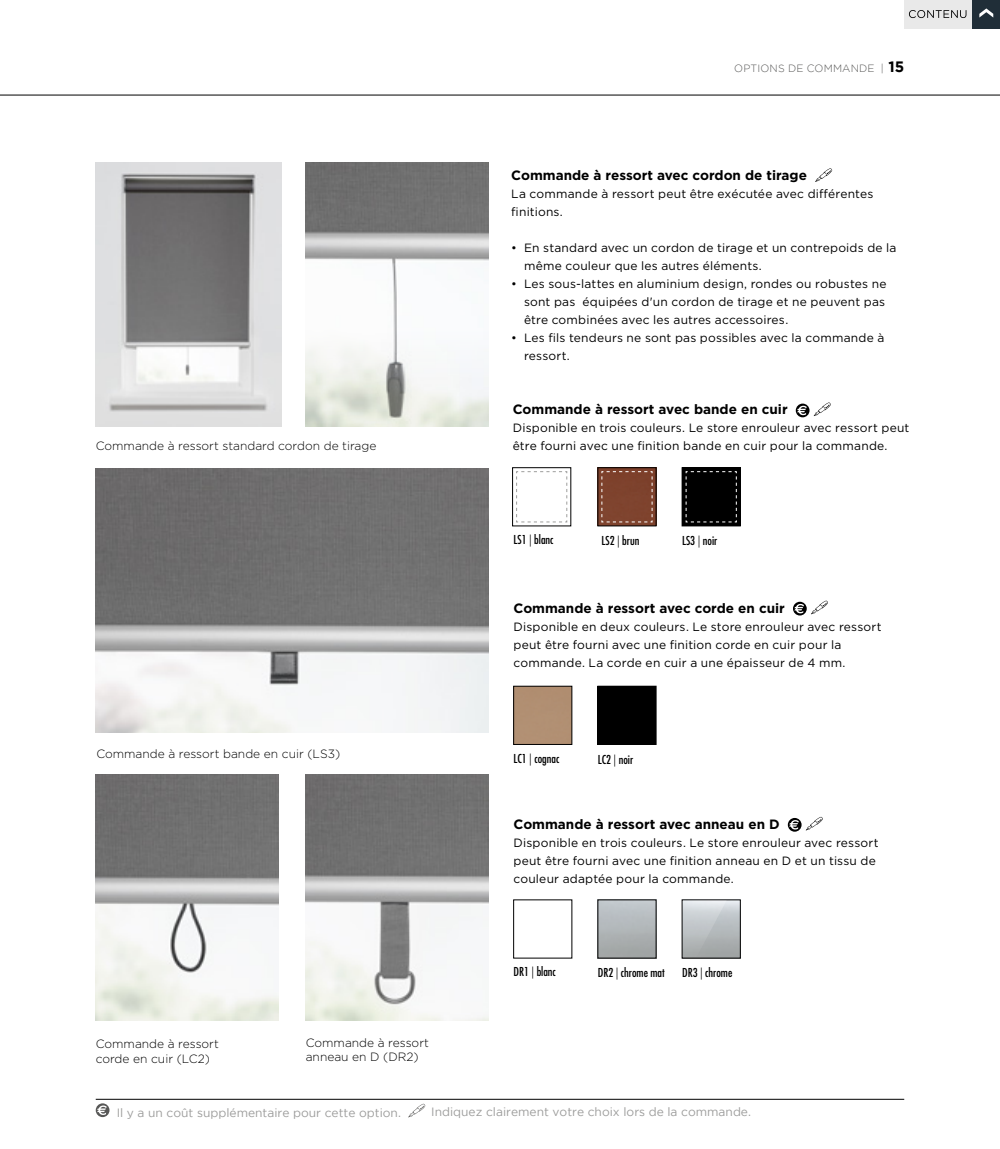
<style>
.page{position:relative;width:1000px;height:1149px;background:#fff}
.page>*{position:absolute;margin:0;border:0;box-sizing:border-box;transform-origin:0 0}
.t1{font:700 13.5px "Gotham";color:#000}
.t2{font:12px/18px "Gotham";letter-spacing:.015em;color:#000}
.t3{font:300 12px/14.4px "Gotham";color:#000}
.t4{font:12px "Gotham";color:#9d9d9c}
.t5{font:condensed 12px "Futura Std";color:#000}
.t6{font:300 10.5px "Gotham";letter-spacing:.015em;color:#575756}
.s1{font-weight:700;font-size:15px;color:#000}
.s2{font-weight:300}
</style>
<div class="page">
<hr style="left:0;top:95px;width:999px;height:1px;background:#000">
<hr style="left:96px;top:1098px;width:808px;height:1px;background:#000">
<img style="left:96px;top:162px;width:185px;height:264px">
<svg style="left:815px;top:168px;width:17px;height:14px"></svg>
<svg style="left:795px;top:403px;width:14px;height:14px"></svg>
<svg style="left:797px;top:405px;width:9px;height:10px"></svg>
<svg style="left:813px;top:402px;width:17px;height:14px"></svg>
<img style="left:96px;top:468px;width:393px;height:264px">
<img style="left:305px;top:774px;width:183px;height:245px">
<svg style="left:787px;top:817px;width:14px;height:14px"></svg>
<svg style="left:789px;top:819px;width:9px;height:10px"></svg>
<svg style="left:806px;top:816px;width:16px;height:14px"></svg>
<svg style="left:792px;top:601px;width:14px;height:14px"></svg>
<svg style="left:794px;top:603px;width:9px;height:10px"></svg>
<svg style="left:811px;top:600px;width:16px;height:14px"></svg>
<img style="left:96px;top:774px;width:183px;height:246px">
<div style="left:512px;top:467px;width:58px;height:58px;background:linear-gradient(to right,#fff,#fff)"></div>
<div style="left:512px;top:467px;width:59px;height:59px;border:1px solid #000"></div>
<svg style="left:683px;top:469px;width:55px;height:55px"></svg>
<div style="left:681px;top:467px;width:59px;height:59px;border:1px solid #000"></div>
<img style="left:599px;top:469px;width:55px;height:55px">
<div style="left:597px;top:467px;width:59px;height:59px;border:1px solid #000"></div>
<div style="left:597px;top:686px;width:59px;height:58px;background:#000"></div>
<div style="left:513px;top:686px;width:59px;height:58px;border:1px solid #000"></div>
<svg style="left:682px;top:900px;width:44px;height:56px;background:#bbc0c2"></svg>
<img style="left:306px;top:162px;width:183px;height:93px">
<img style="left:306px;top:255px;width:183px;height:171px">
<svg style="left:515px;top:471px;width:52px;height:51px"></svg>
<svg style="left:601px;top:471px;width:51px;height:51px;background:#814732"></svg>
<svg style="left:685px;top:471px;width:51px;height:51px;background:#060606"></svg>
<svg style="left:96px;top:1102px;width:13px;height:14px"></svg>
<svg style="left:97px;top:1105px;width:10px;height:9px"></svg>
<svg style="left:408px;top:1103px;width:17px;height:14px"></svg>
<div style="left:971px;top:0;width:28px;height:28px;background:#202e38"></div>
<svg style="left:979px;top:8px;width:14px;height:10px"></svg>
<div style="left:904px;top:0;width:67px;height:28px;background:#e9e9e9"></div>
<svg style="left:909px;top:10px;width:57px;height:8px"></svg>
<p class="t6" style="left:734px;top:63px;width:171px">OPTIONS DE COMMANDE | <span class="s1">15</span></p>
<p class="t3" style="left:96px;top:438px;width:282px">Commande à ressort standard cordon de tirage</p>
<p class="t3" style="left:96px;top:746px;width:245px">Commande à ressort bande en cuir (LS3)</p>
<p class="t3" style="left:96px;top:1036px;width:125px">Commande à ressort corde en cuir (LC2)</p>
<p class="t3" style="left:306px;top:1034px;width:125px">Commande à ressort anneau en D (DR2)</p>
<p class="t1" style="left:511px;top:167px;width:297px">Commande à ressort avec cordon de tirage</p>
<p class="t2" style="left:511px;top:184px;width:363px">La commande à ressort peut être exécutée avec différentes finitions.</p>
<p class="t2" style="left:524px;top:238px;width:374px;text-indent:-13px">• En standard avec un cordon de tirage et un contrepoids de la même couleur que les autres éléments.</p>
<p class="t2" style="left:524px;top:274px;width:364px;text-align:justify;text-indent:-13px">• Les sous-lattes en aluminium design, rondes ou robustes ne sont pas équipées d'un cordon de tirage et ne peuvent pas être combinées avec les autres accessoires.</p>
<p class="t2" style="left:524px;top:328px;width:362px;text-indent:-13px">• Les fils tendeurs ne sont pas possibles avec la commande à ressort.</p>
<p class="t1" style="left:512px;top:401px;width:276px">Commande à ressort avec bande en cuir</p>
<p class="t2" style="left:512px;top:418px;width:398px">Disponible en trois couleurs. Le store enrouleur avec ressort peut être fourni avec une finition bande en cuir pour la commande.</p>
<p class="t5" style="left:513px;top:532px;width:42px">LS1 <span class="s2">|</span> blanc</p>
<p class="t5" style="left:601px;top:533px;width:39px">LS2 <span class="s2">|</span> brun</p>
<p class="t5" style="left:682px;top:533px;width:37px">LS3 <span class="s2">|</span> noir</p>
<p class="t1" style="left:513px;top:599px;width:273px">Commande à ressort avec corde en cuir</p>
<p class="t2" style="left:513px;top:616px;width:369px">Disponible en deux couleurs. Le store enrouleur avec ressort peut être fourni avec une finition corde en cuir pour la commande. La corde en cuir a une épaisseur de 4 mm.</p>
<p class="t5" style="left:513px;top:750px;width:47px">LC1 <span class="s2">|</span> cognac</p>
<p class="t5" style="left:597px;top:751px;width:37px">LC2 <span class="s2">|</span> noir</p>
<p class="t1" style="left:513px;top:815px;width:268px">Commande à ressort avec anneau en D</p>
<p class="t2" style="left:513px;top:832px;width:366px">Disponible en trois couleurs. Le store enrouleur avec ressort peut être fourni avec une finition anneau en D et un tissu de couleur adaptée pour la commande.</p>
<p class="t5" style="left:513px;top:964px;width:44px">DR1 <span class="s2">|</span> blanc</p>
<p class="t5" style="left:597px;top:965px;width:69px">DR2 <span class="s2">|</span> chrome mat</p>
<p class="t5" style="left:682px;top:965px;width:52px">DR3 <span class="s2">|</span> chrome</p>
<p class="t4" style="left:117px;top:1105px;width:286px">Il y a un coût supplémentaire pour cette option.</p>
<p class="t4" style="left:431px;top:1104px;width:321px">Indiquez clairement votre choix lors de la commande.</p>
</div>
